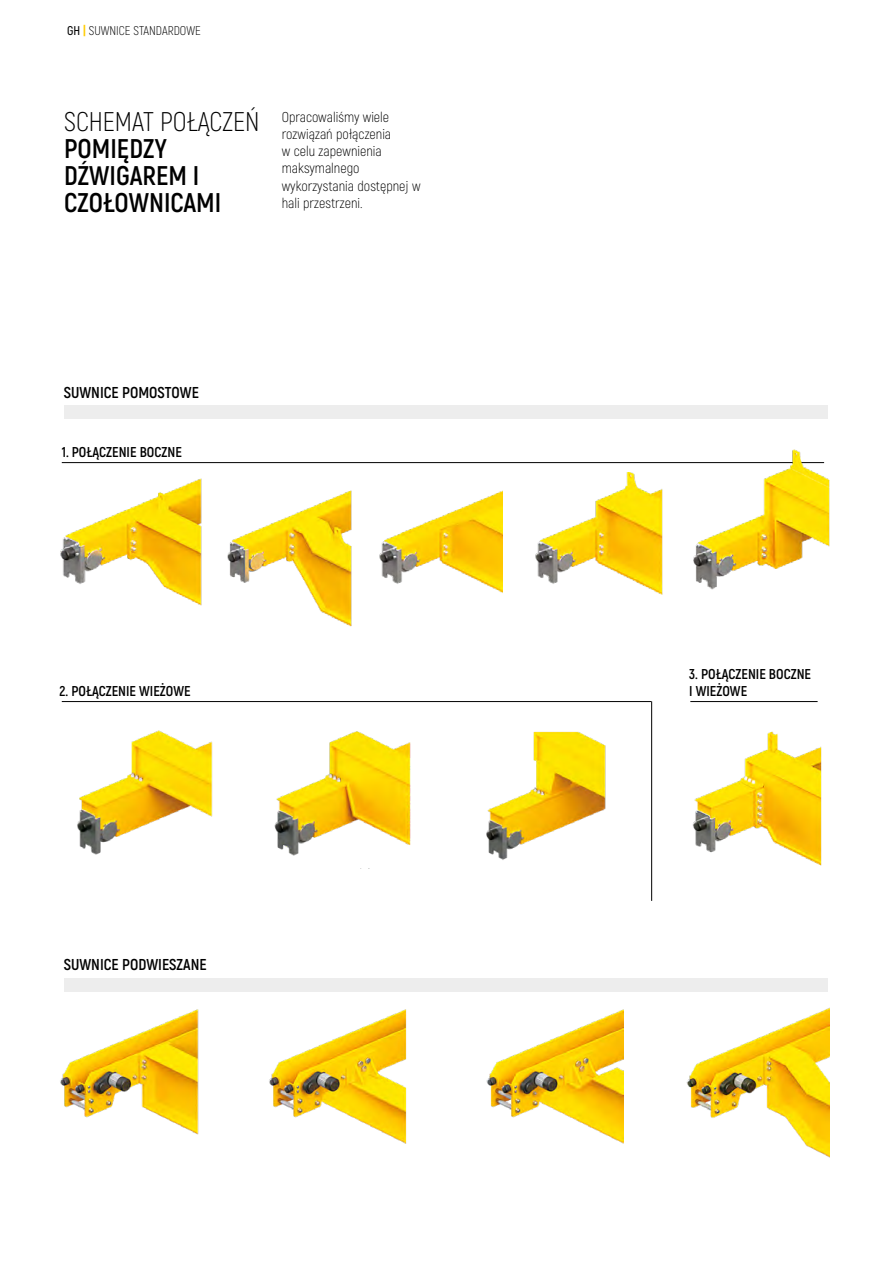
<style>
.page{position:relative;width:893px;height:1263px;background:#fff}
.page>*{position:absolute;margin:0;border:0;box-sizing:border-box;transform-origin:0 0}
.t1{font:700 27px/27px "Akrobat";color:#000}
.t2{font:300 27px "Akrobat";color:#000}
.t3{font:700 15.75px "Akrobat";color:#000}
.t4{font:300 14.25px/17.1px "Akrobat";color:#000}
.t5{font:700 14.25px/17.1px "Akrobat";color:#000}
.t6{font:300 12.6px "Akrobat";color:#000}
.s1{font-weight:600}
.s2{font-weight:800;color:#fc0}
</style>
<div class="page">
<img style="left:237px;top:490px;width:115px;height:137px">
<div style="left:64px;top:405px;width:763px;height:14px;background:#ededed"></div>
<img style="left:686px;top:1008px;width:143px;height:149px">
<img style="left:486px;top:1009px;width:138px;height:135px">
<img style="left:269px;top:1009px;width:138px;height:135px">
<img style="left:60px;top:1009px;width:139px;height:126px">
<img style="left:486px;top:731px;width:120px;height:129px">
<img style="left:692px;top:731px;width:130px;height:135px">
<img style="left:274px;top:731px;width:137px;height:138px">
<img style="left:77px;top:730px;width:136px;height:125px">
<hr style="left:62px;top:462px;width:762px;height:1px;background:#000">
<img style="left:60px;top:478px;width:177px;height:128px">
<img style="left:535px;top:472px;width:128px;height:123px">
<img style="left:678px;top:449px;width:152px;height:141px">
<hr style="left:62px;top:701px;width:589px;height:1px;background:#000">
<hr style="left:690px;top:701px;width:128px;height:1px;background:#000">
<div style="left:64px;top:978px;width:763px;height:13px;background:#ededed"></div>
<div style="left:81px;top:597px;width:95px;height:47px;background:#fff"></div>
<div style="left:102px;top:854px;width:79px;height:14px;background:#fff"></div>
<div style="left:311px;top:854px;width:79px;height:14px;background:#fff"></div>
<div style="left:526px;top:854px;width:73px;height:21px;background:#fff"></div>
<img style="left:379px;top:490px;width:124px;height:103px">
<hr style="left:651px;top:701px;width:1px;height:200px;background:#000">
<p class="t6" style="left:67px;top:23px;width:135px"><span class="s1">GH</span> <span class="s2">|</span> SUWNICE STANDARDOWE</p>
<h1 class="t2" style="left:64px;top:106px;width:197px">SCHEMAT POŁĄCZEŃ</h1>
<h1 class="t1" style="left:64px;top:135px;width:159px">POMIĘDZY<br>DŹWIGAREM I<br>CZOŁOWNICAMI</h1>
<p class="t4" style="left:282px;top:109px;width:141px">Opracowaliśmy wiele rozwiązań połączenia<br>w celu zapewnienia maksymalnego wykorzystania dostępnej w hali przestrzeni.</p>
<p class="t3" style="left:64px;top:383px;width:137px">SUWNICE POMOSTOWE</p>
<p class="t5" style="left:62px;top:444px;width:122px">1. POŁĄCZENIE BOCZNE</p>
<p class="t5" style="left:60px;top:682px;width:133px">2. POŁĄCZENIE WIEŻOWE</p>
<p class="t3" style="left:64px;top:955px;width:144px">SUWNICE PODWIESZANE</p>
<p class="t5" style="left:689px;top:665px;width:123px">3. POŁĄCZENIE BOCZNE<br>I WIEŻOWE</p>
</div>
